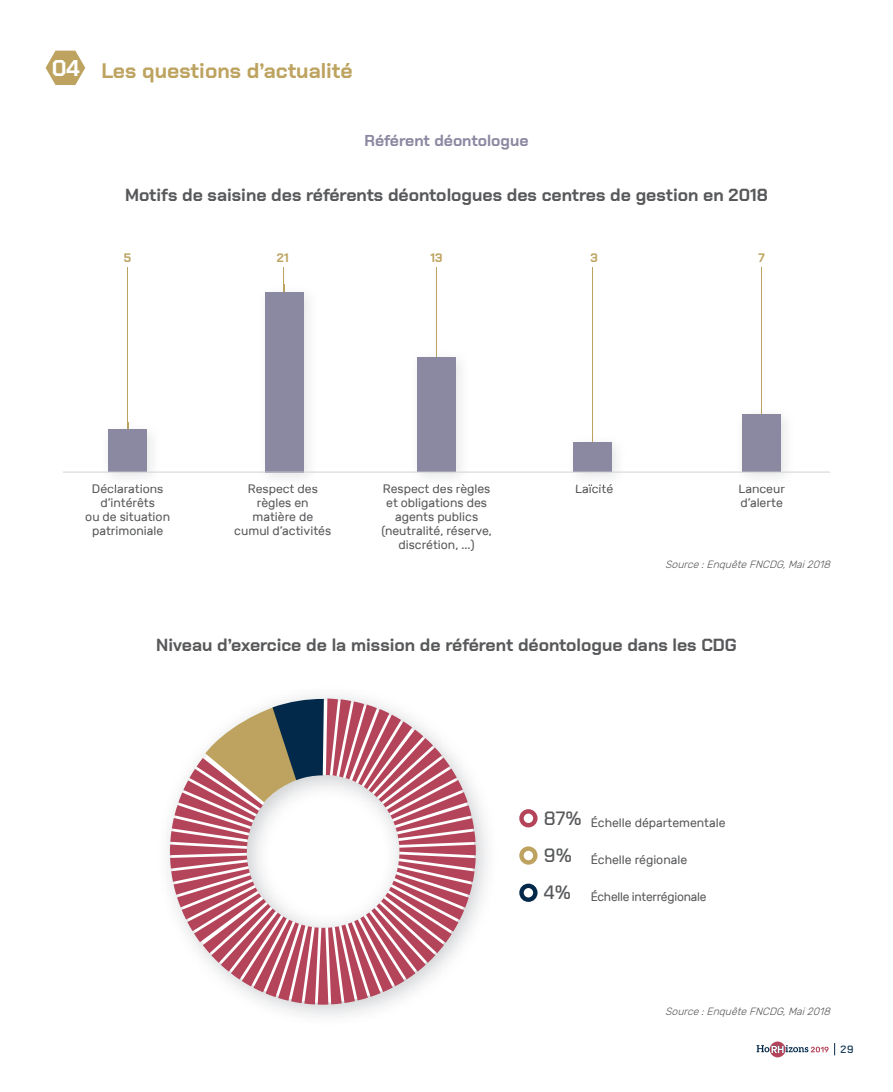
<style>
.page{position:relative;width:893px;height:1092px;background:#fff}
.page>*{position:absolute;margin:0;border:0;box-sizing:border-box;transform-origin:0 0}
.t1{font:700 21px "Chakra Petch";color:#bda35f}
.t2{font:700 17.5px "Chakra Petch";color:#57585a}
.t3{font:700 15.75px "Chakra Petch";color:#8b88a1}
.t4{font:12.25px/14px "Rubik";color:#57585a;text-align:center}
.t5{font:12.25px "Rubik";letter-spacing:-.02em;color:#57585a}
.t6{font:700 12.25px "Chakra Petch";color:#bda35f}
.t7{font:italic 300 10.5px "Rubik";color:#57585a}
.t8{font:500 10.5px "Chakra Petch";color:#02294a}
.s1{font-size:22.75px;color:#fff}
.s2{font-family:"Chakra Petch";font-weight:500;font-size:19.25px}
</style>
<div class="page">
<div style="left:519px;top:809px;width:18px;height:18px;border:4px solid #b4445a;border-radius:50%"></div>
<div style="left:519px;top:846px;width:18px;height:18px;border:4px solid #bda35f;border-radius:50%"></div>
<div style="left:519px;top:883px;width:18px;height:18px;border:4px solid #02294a;border-radius:50%"></div>
<img style="left:167px;top:695px;width:320px;height:321px">
<svg style="left:170px;top:698px;width:306px;height:306px"></svg>
<hr style="left:128px;top:267px;width:1px;height:180px;background:#bda35f">
<img style="left:101px;top:422px;width:60px;height:55px">
<img style="left:103px;top:484px;width:39px;height:2px">
<div style="left:109px;top:430px;width:38px;height:42px;background:#8b88a1"></div>
<hr style="left:284px;top:267px;width:1px;height:195px;background:#bda35f">
<img style="left:258px;top:284px;width:60px;height:194px">
<div style="left:265px;top:292px;width:38px;height:180px;background:#8b88a1"></div>
<hr style="left:436px;top:267px;width:1px;height:199px;background:#bda35f">
<img style="left:426px;top:484px;width:39px;height:2px">
<div style="left:418px;top:357px;width:38px;height:115px;background:#8b88a1"></div>
<hr style="left:592px;top:267px;width:1px;height:199px;background:#bda35f">
<img style="left:576px;top:484px;width:36px;height:2px">
<div style="left:574px;top:442px;width:38px;height:30px;background:#8b88a1"></div>
<hr style="left:761px;top:267px;width:1px;height:199px;background:#bda35f">
<img style="left:739px;top:484px;width:46px;height:3px">
<div style="left:742px;top:415px;width:39px;height:57px;background:#8b88a1"></div>
<hr style="left:63px;top:472px;width:767px;height:1px;background:#d1d2d4">
<svg style="left:46px;top:51px;width:39px;height:34px"></svg>
<div style="left:770px;top:1041px;width:15px;height:16px;background:#b4445a;border-radius:50%"></div>
<svg style="left:756px;top:1042px;width:79px;height:13px"></svg>
<h1 class="t1" style="left:52px;top:58px;width:302px"><span class="s1">04</span> Les questions d’actualité</h1>
<p class="t3" style="left:364px;top:132px;width:166px">Référent déontologue</p>
<h2 class="t2" style="left:125px;top:185px;width:644px">Motifs de saisine des référents déontologues des centres de gestion en 2018</h2>
<p class="t6" style="left:124px;top:251px;width:9px">5</p>
<p class="t6" style="left:277px;top:251px;width:13px">21</p>
<p class="t6" style="left:431px;top:251px;width:14px">13</p>
<p class="t6" style="left:591px;top:251px;width:9px">3</p>
<p class="t6" style="left:758px;top:251px;width:8px">7</p>
<p class="t4" style="left:85px;top:482px;width:86px">Déclarations d’intérêts<br>ou de situation patrimoniale</p>
<p class="t4" style="left:234px;top:482px;width:99px">Respect des règles en matière de cumul d’activités</p>
<p class="t4" style="left:381px;top:482px;width:112px">Respect des règles et obligations des agents publics (neutralité, réserve, discrétion, ...)</p>
<p class="t4" style="left:575px;top:482px;width:40px">Laïcité</p>
<p class="t4" style="left:738px;top:482px;width:48px;text-align:left">Lanceur d’alerte</p>
<p class="t7" style="left:665px;top:559px;width:170px">Source:EnquêteFNCDG,Mai2018</p>
<h2 class="t2" style="left:156px;top:635px;width:582px">Niveau d’exercice de la mission de référent déontologue dans les CDG</h2>
<p class="t4" style="left:544px;top:815px;width:183px"><span class="s2">87%</span> Échelle départementale</p>
<p class="t4" style="left:544px;top:852px;width:145px"><span class="s2">9%</span> Échelle régionale</p>
<p class="t5" style="left:544px;top:890px;width:164px"><span class="s2">4%</span> Échelle interrégionale</p>
<p class="t7" style="left:665px;top:1005px;width:170px">Source:EnquêteFNCDG,Mai2018</p>
<p class="t8" style="left:841px;top:1042px;width:14px">29</p>
</div>
